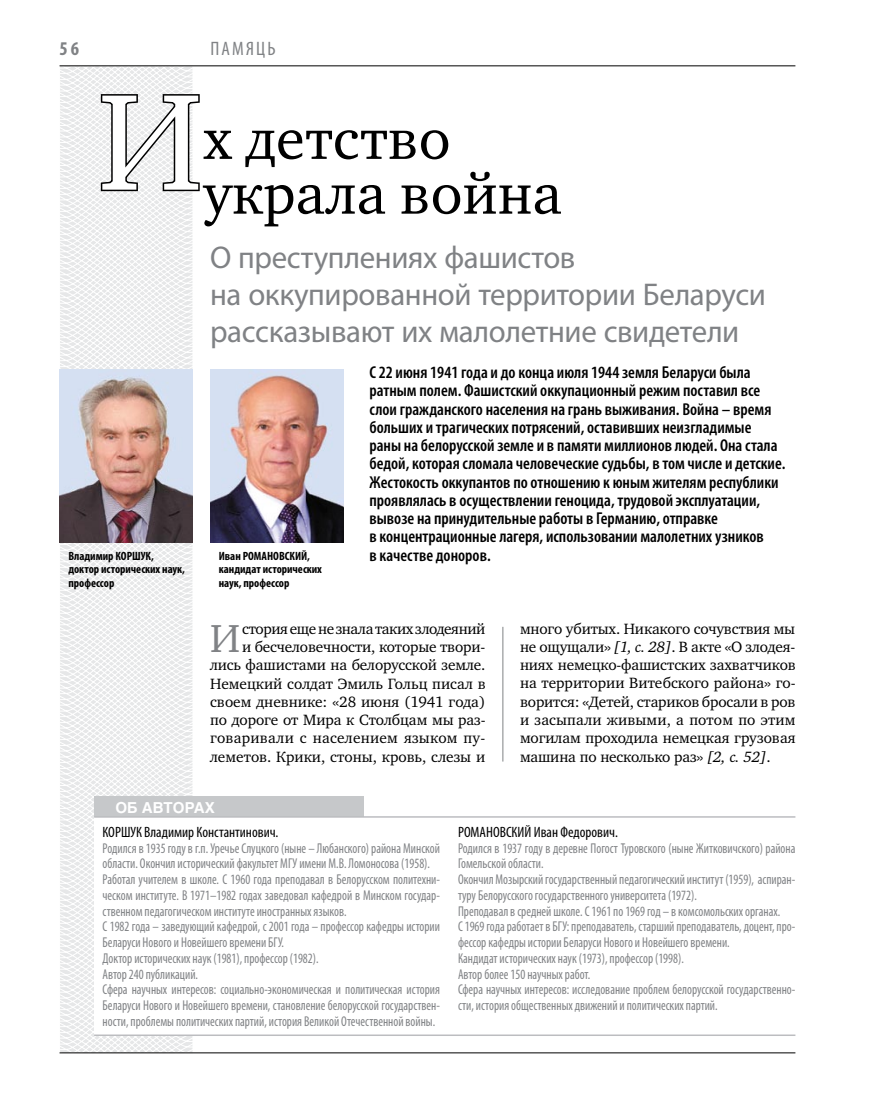
<style>
.page{position:relative;width:872px;height:1106px;background:#fff}
.page>*{position:absolute;margin:0;border:0;box-sizing:border-box;transform-origin:0 0}
.t1{font:140.1px "Charter C";color:#fff}
.t2{font:58.5px/54.8px "Charter C";color:#000}
.t3{font:40.05px "Charter C";color:#808285}
.t4{font:31.5px/36.5px "Myriad Pro";letter-spacing:-.01em;color:#808285}
.t5{font:condensed 19.5px "Myriad Pro";color:#808285}
.t6{font:700 condensed 19.5px "Myriad Pro";color:#808285}
.t7{font:600 condensed 17.25px/18.3px "Myriad Pro";color:#000}
.t8{font:15.3px/18.3px "Charter C";letter-spacing:-.005em;color:#000;text-align:right}
.t9{font:condensed 15px "Myriad Pro";color:#000}
.t10{font:700 15px "Helios";color:#fff}
.t11{font:condensed 14.25px/15.8px "Myriad Pro";color:#808285;scale:.9 1}
.t12{font:700 condensed 12px/13.5px "Myriad Pro";color:#000}
.s1{font-style:italic}
</style>
<div class="page">
<svg style="left:59px;top:65px;width:192px;height:989px"></svg>
<hr style="left:60px;top:1052px;width:735px;height:1px;background:#000">
<hr style="left:60px;top:65px;width:735px;height:1px;background:#000">
<hr style="left:502px;top:627px;width:1px;height:134px;background:#808285">
<svg style="left:99px;top:93px;width:102px;height:100px"></svg>
<img style="left:210px;top:370px;width:133px;height:172px">
<div style="left:94px;top:796px;width:270px;height:23px;background:#c6c8ca"></div>
<div style="left:94px;top:817px;width:701px;height:218px;background:#fff"></div>
<hr style="left:94px;top:1034px;width:701px;height:2px;background:#bcbdc0">
<hr style="left:94px;top:816px;width:701px;height:1px;background:#bcbdc0">
<img style="left:60px;top:370px;width:133px;height:172px">
<h3 class="t6" style="left:60px;top:37px;width:21px">56</h3>
<h3 class="t5" style="left:210px;top:37px;width:67px">Памяць</h3>
<h1 class="t1" style="left:98px;top:65px;width:107px">И</h1>
<h2 class="t2" style="left:203px;top:112px;width:361px">х детство украла война</h2>
<h3 class="t4" style="left:210px;top:239px;width:557px">О преступлениях фашистов<br>на оккупированной территории Беларуси рассказывают их малолетние свидетели</h3>
<p class="t7" style="left:369px;top:363px;width:417px">С 22 июня 1941 года и до конца июля 1944 земля Беларуси была ратным полем. Фашистский оккупационный режим поставил все слои гражданского населения на грань выживания. Война – время больших и трагических потрясений, оставивших неизгладимые раны на белорусской земле и в памяти миллионов людей. Она стала бедой, которая сломала человеческие судьбы, в том числе и детские.<br>Жестокость оккупантов по отношению к юным жителям республики проявлялась в осуществлении геноцида, трудовой эксплуатации, вывозе на принудительные работы в Германию, отправке<br>в концентрационные лагеря, использовании малолетних узников</p>
<p class="t12" style="left:219px;top:548px;width:93px">Иван РОМАНОВСКИЙ,</p>
<p class="t7" style="left:369px;top:545px;width:123px">в качестве доноров.</p>
<p class="t12" style="left:219px;top:562px;width:105px">кандидат исторических наук, профессор</p>
<p class="t12" style="left:68px;top:548px;width:118px">Владимир КОРШУК, доктор исторических наук, профессор</p>
<p class="t8" style="left:210px;top:619px;width:277px">стория еще не знала таких злодеяний<br>и бесчеловечности, которые твори&shy;лись фашистами на белорусской земле.<br>Немецкий солдат Эмиль Гольц писал в своем дневнике: «28 июня (1941 года) по дороге от Мира к Столбцам мы раз&shy;говаривали с населением языком пу&shy;леметов. Крики, стоны, кровь, слезы и</p>
<p class="t8" style="left:520px;top:619px;width:277px;text-align:justify">много убитых. Никакого сочувствия мы не ощущали» <span class="s1">[1, c. 28]</span>. В акте «О злодея&shy;ниях немецко-фашистских захватчиков на территории Витебского района» го&shy;ворится: «Детей, стариков бросали в ров и засыпали живыми, а потом по этим могилам проходила немецкая грузовая машина по несколько раз» <span class="s1">[2, c. 52]</span>.</p>
<h3 class="t3" style="left:210px;top:616px;width:32px">И</h3>
<p class="t10" style="left:115px;top:799px;width:101px">об авторах</p>
<p class="t9" style="left:103px;top:823px;width:177px">КОРШУК Владимир Константинович.</p>
<p class="t11" style="left:103px;top:840px;width:376px">Родился в 1935 году в г.п. Уречье Слуцкого (ныне – Любанского) района Минской области. Окончил исторический факультет МГУ имени М.В. Ломоносова (1958).<br>Работал учителем в школе. С 1960 года преподавал в Белорусском политехни&shy;ческом институте. В 1971–1982 годах заведовал кафедрой в Минском государ&shy;ственном педагогическом институте иностранных языков.<br>С 1982 года – заведующий кафедрой, с 2001 года – профессор кафедры истории Беларуси Нового и Новейшего времени БГУ.<br>Доктор исторических наук (1981), профессор (1982).<br>Автор 240 публикаций.<br>Сфера научных интересов: социально-экономическая и политическая история Беларуси Нового и Новейшего времени, становление белорусской государствен&shy;ности, проблемы политических партий, история Великой Отечественной войны.</p>
<p class="t9" style="left:458px;top:823px;width:161px">РОМАНОВСКИЙ Иван Федорович.</p>
<p class="t11" style="left:458px;top:840px;width:376px">Родился в 1937 году в деревне Погост Туровского (ныне Житковичского) района Гомельской области.<br>Окончил Мозырский государственный педагогический институт (1959), аспиран&shy;туру Белорусского государственного университета (1972).<br>Преподавал в средней школе. С 1961 по 1969 год – в комсомольских органах.<br>С 1969 года работает в БГУ: преподаватель, старший преподаватель, доцент, про&shy;фессор кафедры истории Беларуси Нового и Новейшего времени.<br>Кандидат исторических наук (1973), профессор (1998).<br>Автор более 150 научных работ.<br>Сфера научных интересов: исследование проблем белорусской государственно&shy;сти, история общественных движений и политических партий.</p>
</div>
